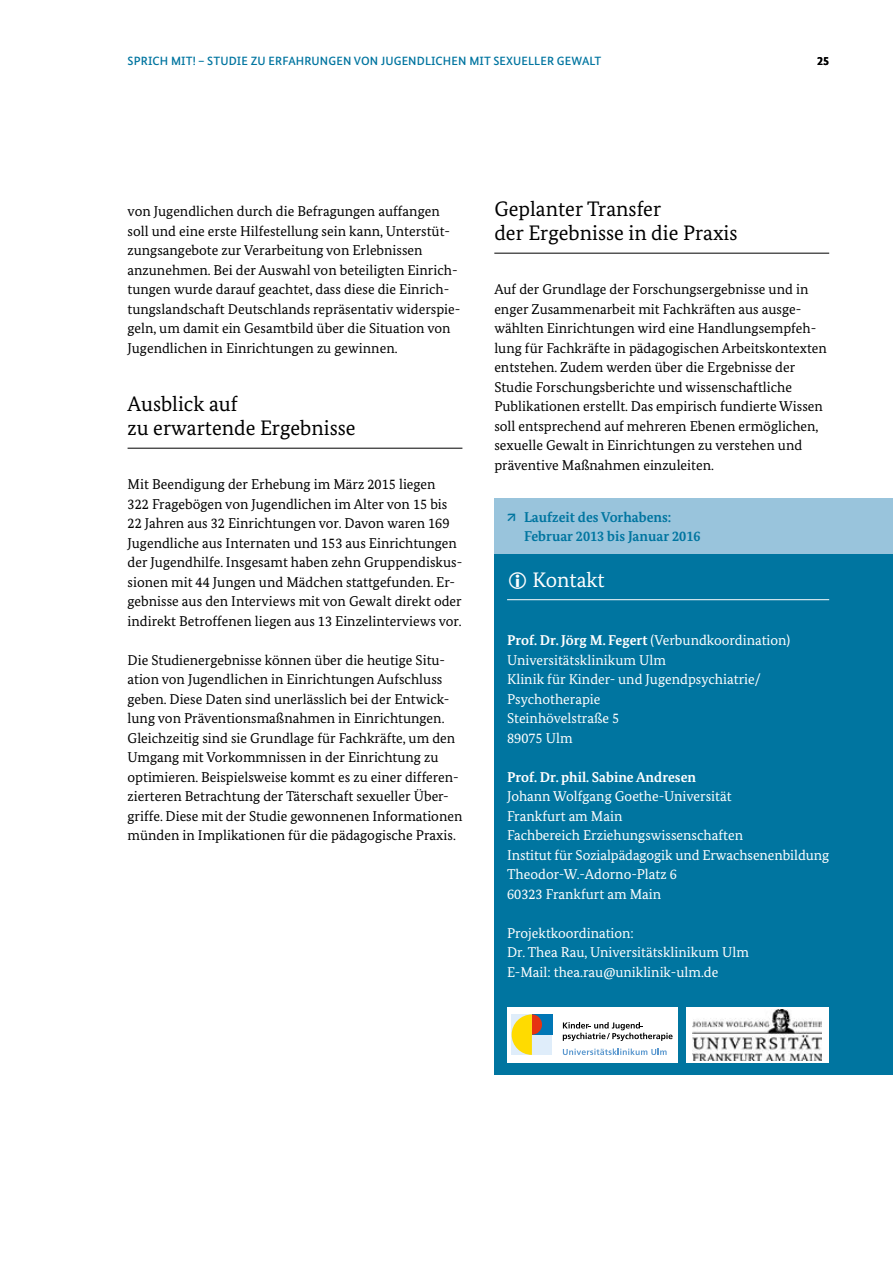
<style>
.page{position:relative;width:893px;height:1263px;background:#fff}
.page>*{position:absolute;margin:0;border:0;box-sizing:border-box;transform-origin:0 0}
._08_Subheadline{font:21px/24px "Bundes Serif";color:#000}
.Textabschnitt{font:21px "Bundes Serif";color:#fff}
.Fließtext{font:14.25px/19.5px "Bundes Serif";color:#000}
.Textabschnitt-2{font:14.25px/19.5px "Bundes Serif";color:#fff}
.Textabschnitt-3{font:700 14.25px/19.5px "Bundes Serif";color:#0075a0}
.t1{font:500 12px "Bundes Sans";letter-spacing:.01em;color:#0075a0}
.t2{font:700 12px "Bundes Sans";color:#000}
.s1{font-weight:700}
</style>
<div class="page">
<hr style="left:128px;top:448px;width:334px;height:1px;background:#000">
<hr style="left:494px;top:253px;width:335px;height:1px;background:#000">
<div style="left:494px;top:498px;width:399px;height:56px;background:#99c4dc"></div>
<div style="left:494px;top:554px;width:399px;height:521px;background:#0075a0"></div>
<hr style="left:507px;top:599px;width:322px;height:1px;background:#fff">
<div style="left:507px;top:1007px;width:170px;height:55px;background:#fff"></div>
<div style="left:512px;top:1014px;width:40px;height:41px;background:#dfedfa"></div>
<div style="left:532px;top:1014px;width:20px;height:21px;background:#0076b5"></div>
<svg style="left:512px;top:1014px;width:30px;height:41px"></svg>
<svg style="left:563px;top:1022px;width:110px;height:19px"></svg>
<svg style="left:563px;top:1048px;width:104px;height:7px"></svg>
<div style="left:686px;top:1007px;width:143px;height:55px;background:#fff"></div>
<img style="left:693px;top:1009px;width:128px;height:51px">
<p class="t1" style="left:128px;top:53px;width:475px">SPRICH MIT! – STUDIE ZU ERFAHRUNGEN VON JUGENDLICHEN MIT SEXUELLER GEWALT</p>
<p class="t2" style="left:817px;top:53px;width:13px">25</p>
<p class="Fließtext" style="left:128px;top:201px;width:334px">von Jugendlichen durch die Befragungen auffangen soll und eine erste Hilfestellung sein kann, Unterstüt&shy;zungsangebote zur Verarbeitung von Erlebnissen anzunehmen. Bei der Auswahl von beteiligten Einrich&shy;tungen wurde darauf geachtet, dass diese die Einrich&shy;tungslandschaft Deutschlands repräsentativ widerspie&shy;geln, um damit ein Gesamtbild über die Situation von Jugendlichen in Einrichtungen zu gewinnen.</p>
<h3 class="_08_Subheadline" style="left:128px;top:392px;width:230px">Ausblick auf<br>zu erwartende Ergebnisse</h3>
<p class="Fließtext" style="left:128px;top:474px;width:336px">Mit Beendigung der Erhebung im März 2015 liegen<br>322 Fragebögen von Jugendlichen im Alter von 15 bis 22 Jahren aus 32 Einrichtungen vor. Davon waren 169<br>Jugendliche aus Internaten und 153 aus Einrichtungen der Jugendhilfe. Insgesamt haben zehn Gruppendiskus&shy;sionen mit 44 Jungen und Mädchen stattgefunden. Er&shy;gebnisse aus den Interviews mit von Gewalt direkt oder indirekt Betroffenen liegen aus 13 Einzelinterviews vor.</p>
<p class="Fließtext" style="left:128px;top:650px;width:336px">Die Studienergebnisse können über die heutige Situ&shy;ation von Jugendlichen in Einrichtungen Aufschluss geben. Diese Daten sind unerlässlich bei der Entwick&shy;lung von Präventionsmaßnahmen in Einrichtungen.<br>Gleichzeitig sind sie Grundlage für Fachkräfte, um den Umgang mit Vorkommnissen in der Einrichtung zu optimieren. Beispielsweise kommt es zu einer differen&shy;zierteren Betrachtung der Täterschaft sexueller Über&shy;griffe. Diese mit der Studie gewonnenen Informationen münden in Implikationen für die pädagogische Praxis.</p>
<h3 class="_08_Subheadline" style="left:494px;top:197px;width:245px">Geplanter Transfer<br>der Ergebnisse in die Praxis</h3>
<p class="Fließtext" style="left:494px;top:279px;width:334px">Auf der Grundlage der Forschungsergebnisse und in enger Zusammenarbeit mit Fachkräften aus ausge&shy;wählten Einrichtungen wird eine Handlungsempfeh&shy;lung für Fachkräfte in pädagogischen Arbeitskontexten entstehen. Zudem werden über die Ergebnisse der Studie Forschungsberichte und wissenschaftliche Publikationen erstellt. Das empirisch fundierte Wissen soll entsprechend auf mehreren Ebenen ermöglichen, sexuelle Gewalt in Einrichtungen zu verstehen und präventive Maßnahmen einzuleiten.</p>
<p class="Textabschnitt-3" style="left:524px;top:507px;width:178px;text-indent:-17px">↗ Laufzeit des Vorhabens:<br>Februar 2013 bis Januar 2016</p>
<p class="Textabschnitt" style="left:533px;top:566px;width:74px">Kontakt</p>
<p class="Textabschnitt-2" style="left:507px;top:630px;width:285px"><span class="s1">Prof. Dr. Jörg M. Fegert</span> (Verbundkoordination)<br>Universitätsklinikum Ulm<br>Klinik für Kinder- und Jugendpsychiatrie/<br>Psychotherapie<br>Steinhövelstraße 5<br>89075 Ulm</p>
<p class="Textabschnitt-2" style="left:507px;top:767px;width:324px"><span class="s1">Prof. Dr. phil. Sabine Andresen<br></span>Johann Wolfgang Goethe-Universität<br>Frankfurt am Main<br>Fachbereich Erziehungswissenschaften<br>Institut für Sozialpädagogik und Erwachsenenbildung Theodor-W.-Adorno-Platz 6<br>60323 Frankfurt am Main</p>
<p class="Textabschnitt-2" style="left:507px;top:923px;width:243px">Projektkoordination:<br>Dr. Thea Rau, Universitätsklinikum Ulm<br>E-Mail: thea.rau@uniklinik-ulm.de</p>
</div>
